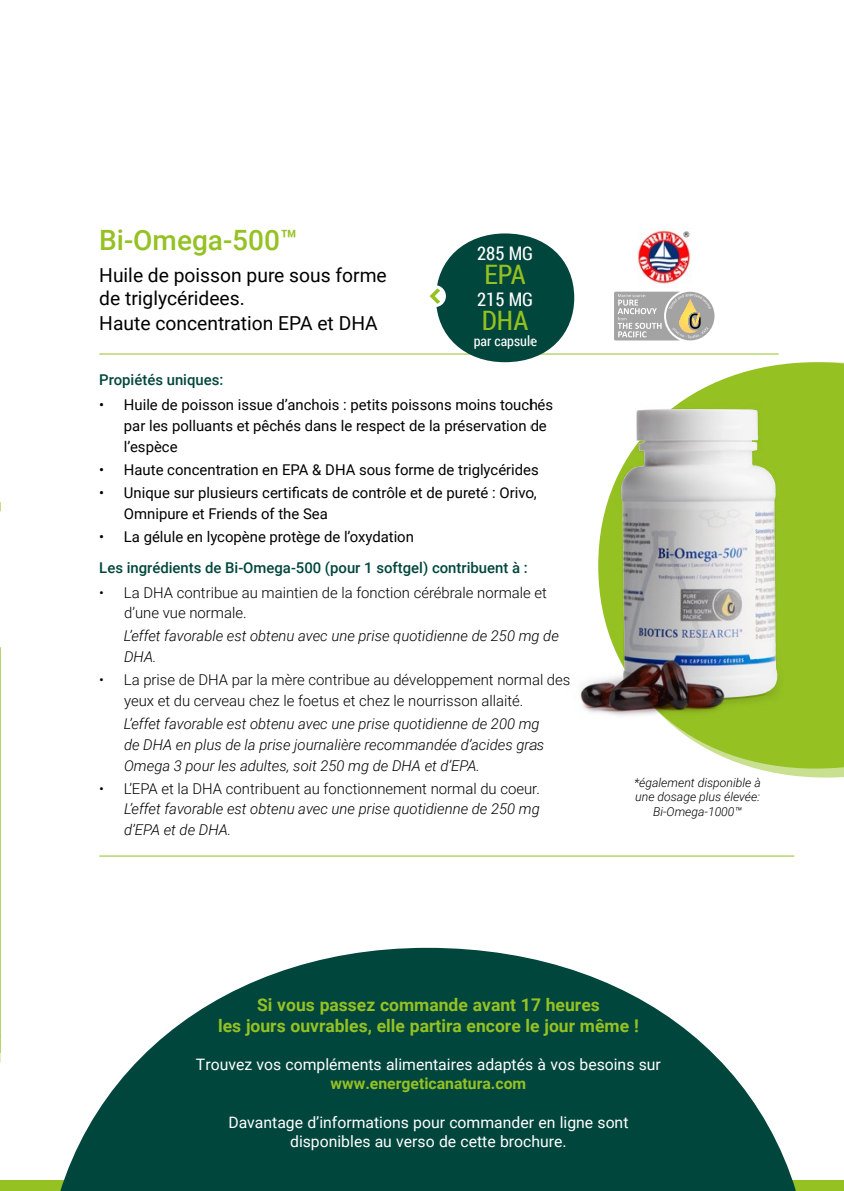
<style>
.page{position:relative;width:844px;height:1191px;background:#fff}
.page>*{position:absolute;margin:0;border:0;box-sizing:border-box;transform-origin:0 0}
.t1{font:500 28px "Roboto";color:#95c123}
.t2{font:26.78px "Roboto Condensed";color:#95c11f}
.t3{font:19.25px/24px "Roboto";color:#000}
.t4{font:18.72px "Roboto Condensed";color:#fff}
.t5{font:700 17.5px/21px "Roboto";color:#95c123;text-align:center}
.t6{font:15.75px/18.9px "Roboto";color:#fff;text-align:center}
.t7{font:700 15.75px "Roboto";color:#95c123}
.t8{font:14.88px/20.8px "Roboto";color:#000}
.t9{font:italic 300 14.88px/20.8px "Roboto";color:#000}
.t10{font:300 14.88px/20.8px "Roboto";color:#000}
.t11{font:500 14.88px "Roboto";color:#00463d}
.t12{font:14px "Roboto Condensed";color:#fff}
.t13{font:italic 300 12.25px/14.7px "Roboto";color:#000;text-align:center}
</style>
<div class="page">
<div style="left:0;top:1180px;width:843px;height:11px;background:#95c123"></div>
<svg style="left:60px;top:947px;width:736px;height:244px;fill:#00463d"></svg>
<svg style="left:0;top:647px;width:1px;height:415px"></svg>
<svg style="left:741px;top:362px;width:102px;height:415px;background:#a1c83c"></svg>
<hr style="left:99px;top:353px;width:679px;height:1px;background:#95c123">
<hr style="left:99px;top:855px;width:695px;height:1px;background:#95c123">
<div style="left:436px;top:233px;width:138px;height:129px;background:#00463d;border-radius:50%"></div>
<div style="left:424px;top:285px;width:22px;height:22px;background:#fff;border-radius:50%"></div>
<svg style="left:429px;top:288px;width:11px;height:16px"></svg>
<img style="left:531px;top:340px;width:300px;height:424px">
<img style="left:580px;top:409px;width:198px;height:300px">
<svg style="left:614px;top:292px;width:100px;height:48px;background:#b6b3ac"></svg>
<img style="left:637px;top:229px;width:54px;height:55px">
<h1 class="t1" style="left:99px;top:220px;width:200px">Bi-Omega-500™</h1>
<p class="t3" style="left:99px;top:262px;width:289px">Huile de poisson pure sous forme de triglycéridees.<br>Haute concentration EPA et DHA</p>
<p class="t4" style="left:477px;top:240px;width:58px">285 MG</p>
<h2 class="t2" style="left:484px;top:256px;width:43px">EPA</h2>
<p class="t4" style="left:477px;top:286px;width:58px">215 MG</p>
<h2 class="t2" style="left:482px;top:302px;width:48px">DHA</h2>
<p class="t12" style="left:473px;top:331px;width:64px">par capsule</p>
<p class="t11" style="left:99px;top:370px;width:126px">Propiétés uniques:</p>
<p class="t8" style="left:124px;top:394px;width:430px;text-indent:-25px">• Huile de poisson issue d’anchois : petits poissons moins touchés par les polluants et pêchés dans le respect de la préservation de l’espèce</p>
<p class="t8" style="left:99px;top:459px;width:441px">• Haute concentration en EPA &amp; DHA sous forme de triglycérides</p>
<p class="t8" style="left:124px;top:482px;width:414px;text-indent:-25px">• Unique sur plusieurs certificats de contrôle et de pureté : Orivo,<br>Omnipure et Friends of the Sea</p>
<p class="t8" style="left:99px;top:525px;width:316px">• La gélule en lycopène protège de l’oxydation</p>
<p class="t11" style="left:99px;top:557px;width:430px">Les ingrédients de Bi-Omega-500 (pour 1 softgel) contribuent à :</p>
<p class="t10" style="left:124px;top:581px;width:424px;text-indent:-25px">• La DHA contribue au maintien de la fonction cérébrale normale et d’une vue normale.</p>
<p class="t9" style="left:124px;top:625px;width:436px">L’effet favorable est obtenu avec une prise quotidienne de 250 mg de<br>DHA.</p>
<p class="t10" style="left:124px;top:669px;width:448px;text-indent:-25px">• La prise de DHA par la mère contribue au développement normal des yeux et du cerveau chez le foetus et chez le nourrisson allaité.</p>
<p class="t9" style="left:124px;top:712px;width:421px">L’effet favorable est obtenu avec une prise quotidienne de 200 mg de DHA en plus de la prise journalière recommandée d’acides gras<br>Omega 3 pour les adultes, soit 250 mg de DHA et d’EPA.</p>
<p class="t10" style="left:99px;top:777px;width:442px">• L’EPA et la DHA contribuent au fonctionnement normal du coeur.</p>
<p class="t9" style="left:124px;top:798px;width:417px">L’effet favorable est obtenu avec une prise quotidienne de 250 mg d’EPA et de DHA.</p>
<p class="t13" style="left:634px;top:774px;width:128px">*également disponible à une dosage plus élevée:<br>Bi-Omega-1000™</p>
<p class="t5" style="left:218px;top:993px;width:422px">Si vous passez commande avant 17 heures<br>les jours ouvrables, elle partira encore le jour même !</p>
<p class="t6" style="left:196px;top:1054px;width:466px">Trouvez vos compléments alimentaires adaptés à vos besoins sur</p>
<p class="t7" style="left:330px;top:1072px;width:197px">www.energeticanatura.com</p>
<p class="t6" style="left:228px;top:1112px;width:401px">Davantage d’informations pour commander en ligne sont disponibles au verso de cette brochure.</p>
</div>
